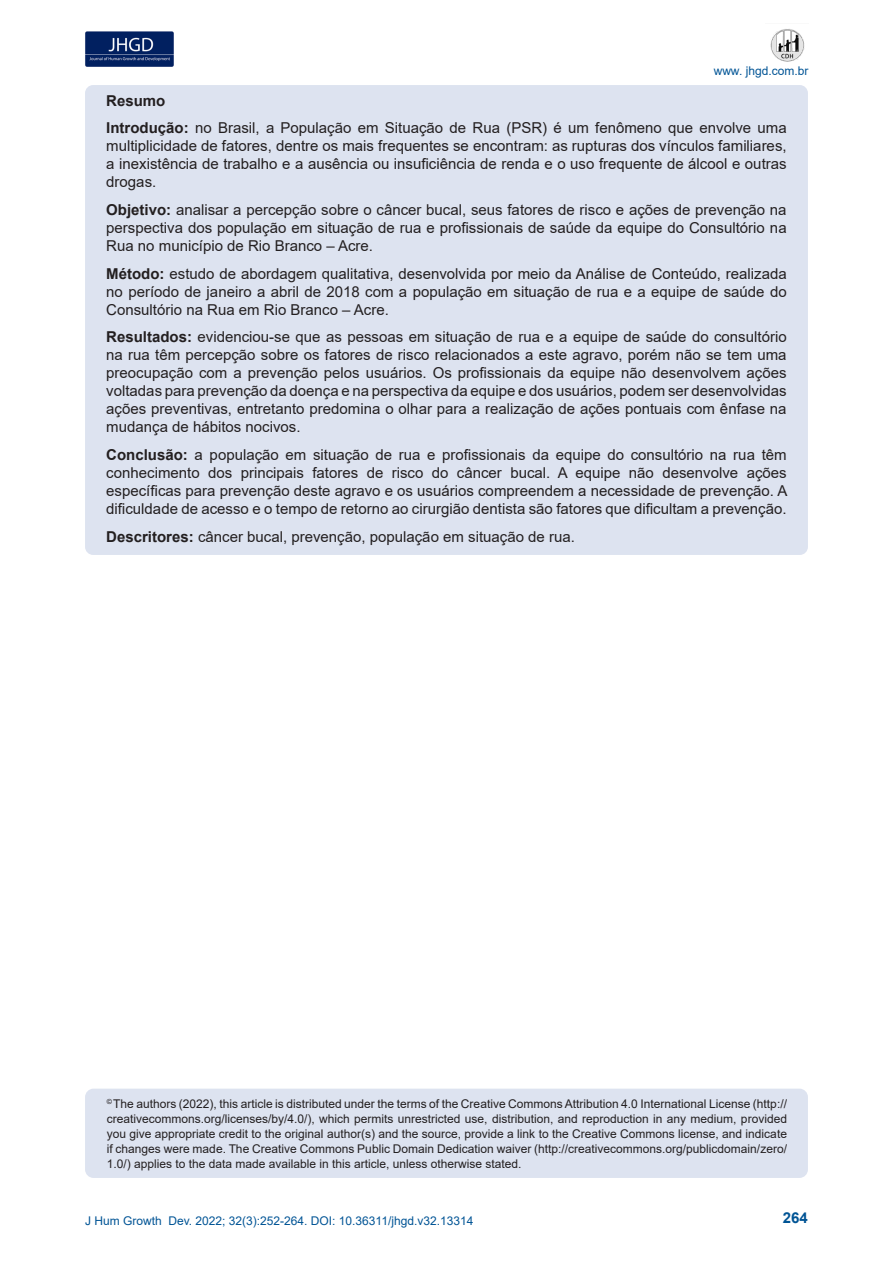
<style>
.page{position:relative;width:893px;height:1263px;background:#fff}
.page>*{position:absolute;margin:0;border:0;box-sizing:border-box;transform-origin:0 0}
.t1{font:15px/18px "Arial";color:#231f20;text-align:justify}
.t2{font:700 15px "Arial";color:#231f20}
.t3{font:700 15px "Arial";color:#005495}
.t4{font:12px/15px "Arial";color:#231f20;text-align:justify}
.t5{font:12px "Arial";color:#005495}
.s1{font-weight:700}
</style>
<div class="page">
<img style="left:85px;top:31px;width:89px;height:35px">
<img style="left:770px;top:29px;width:35px;height:33px">
<div style="left:85px;top:1089px;width:723px;height:89px;background:#dde3f0;border-radius:9px"></div>
<div style="left:85px;top:85px;width:723px;height:470px;background:#dde3f0;border-radius:8px"></div>
<p class="t5" style="left:714px;top:62px;width:96px">www. jhgd.com.br</p>
<p class="t2" style="left:106px;top:90px;width:61px">Resumo</p>
<p class="t1" style="left:106px;top:119px;width:682px"><span class="s1">Introdução:</span> no Brasil, a População em Situação de Rua (PSR) é um fenômeno que envolve uma multiplicidade de fatores, dentre os mais frequentes se encontram: as rupturas dos vínculos familiares, a inexistência de trabalho e a ausência ou insuficiência de renda e o uso frequente de álcool e outras drogas.</p>
<p class="t1" style="left:106px;top:201px;width:682px"><span class="s1">Objetivo:</span> analisar a percepção sobre o câncer bucal, seus fatores de risco e ações de prevenção na perspectiva dos população em situação de rua e profissionais de saúde da equipe do Consultório na Rua no município de Rio Branco – Acre.</p>
<p class="t1" style="left:106px;top:264px;width:682px"><span class="s1">Método:</span> estudo de abordagem qualitativa, desenvolvida por meio da Análise de Conteúdo, realizada no período de janeiro a abril de 2018 com a população em situação de rua e a equipe de saúde do Consultório na Rua em Rio Branco – Acre.</p>
<p class="t1" style="left:106px;top:328px;width:682px"><span class="s1">Resultados:</span> evidenciou-se que as pessoas em situação de rua e a equipe de saúde do consultório na rua têm percepção sobre os fatores de risco relacionados a este agravo, porém não se tem uma preocupação com a prevenção pelos usuários. Os profissionais da equipe não desenvolvem ações voltadas para prevenção da doença e na perspectiva da equipe e dos usuários, podem ser desenvolvidas ações preventivas, entretanto predomina o olhar para a realização de ações pontuais com ênfase na mudança de hábitos nocivos.</p>
<p class="t1" style="left:106px;top:446px;width:683px"><span class="s1">Conclusão:</span> a população em situação de rua e profissionais da equipe do consultório na rua têm conhecimento dos principais fatores de risco do câncer bucal. A equipe não desenvolve ações específicas para prevenção deste agravo e os usuários compreendem a necessidade de prevenção. A dificuldade de acesso e o tempo de retorno ao cirurgião dentista são fatores que dificultam a prevenção.</p>
<p class="t1" style="left:106px;top:527px;width:470px"><span class="s1">Descritores:</span> câncer bucal, prevenção, população em situação de rua.</p>
<p class="t4" style="left:107px;top:1096px;width:682px"><sup>©</sup> The authors (2022), this article is distributed under the terms of the Creative Commons Attribution 4.0 International License (http:// creativecommons.org/licenses/by/4.0/), which permits unrestricted use, distribution, and reproduction in any medium, provided you give appropriate credit to the original author(s) and the source, provide a link to the Creative Commons license, and indicate if changes were made. The Creative Commons Public Domain Dedication waiver (http://creativecommons.org/publicdomain/zero/ 1.0/) applies to the data made available in this article, unless otherwise stated.</p>
<p class="t5" style="left:85px;top:1212px;width:390px">J Hum Growth Dev. 2022; 32(3):252-264. DOI: 10.36311/jhgd.v32.13314</p>
<p class="t3" style="left:783px;top:1207px;width:27px">264</p>
</div>
